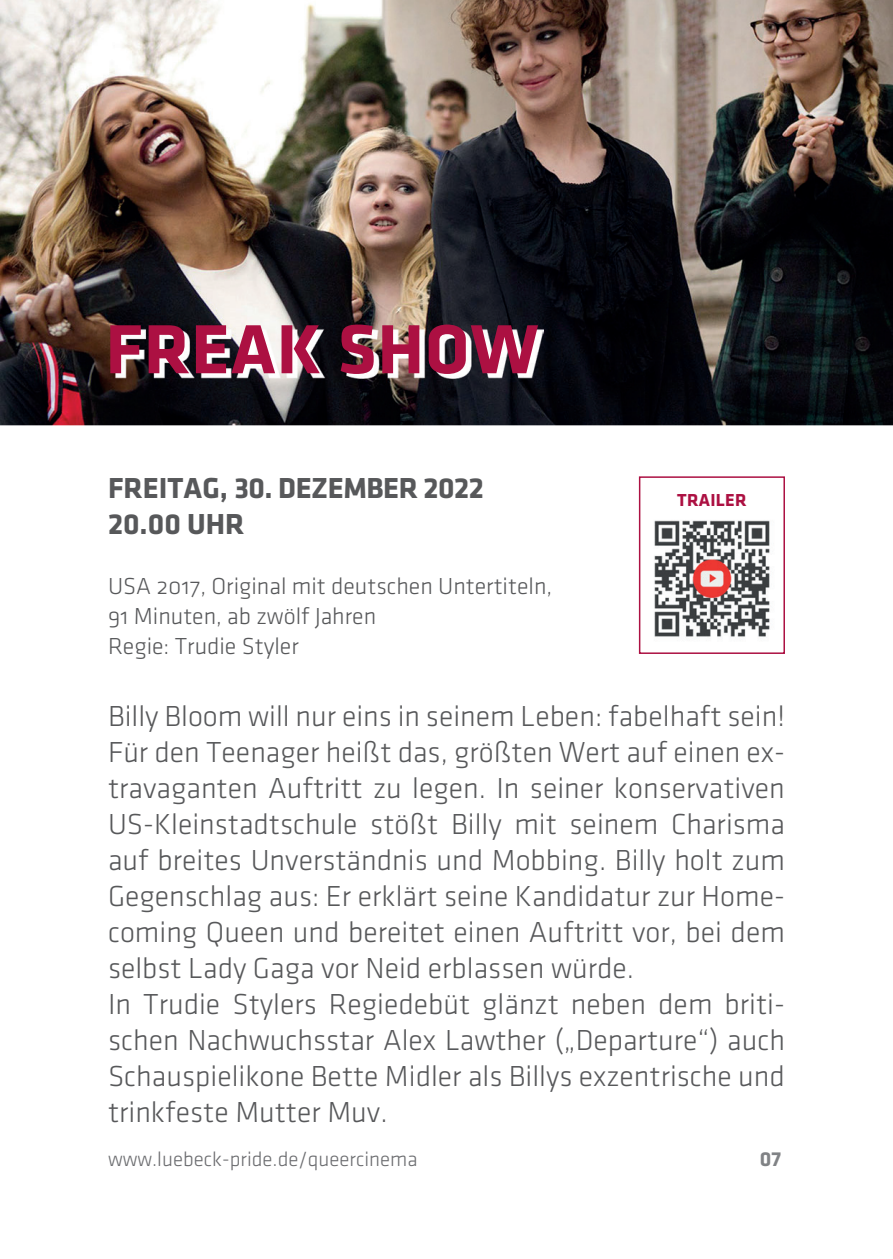
<style>
.page{position:relative;width:893px;height:1259px;background:#fff}
.page>*{position:absolute;margin:0;border:0;box-sizing:border-box;transform-origin:0 0}
.t1{font:700 72px "Klavika";letter-spacing:.015em;color:#ac1042}
.t2{font:30px/36px "Klavika Light OSF";color:#57585a}
.t3{font:700 30px/36px "Klavika";letter-spacing:-.015em;color:#57585a}
.t4{font:24px/30px "Klavika Light OSF";color:#57585a}
.t5{font:21px "Klavika Light OSF";color:#6c6d70}
.t6{font:700 21px "Klavika";color:#808285}
.t7{font:700 18px "Klavika";letter-spacing:.015em;color:#ac1042}
</style>
<div class="page">
<img style="left:0;top:0;width:893px;height:425px">
<img style="left:115px;top:329px;width:428px;height:50px">
<div style="left:639px;top:476px;width:146px;height:178px;border:2px solid #ac1042"></div>
<img style="left:654px;top:520px;width:116px;height:117px">
<h1 class="t1" style="left:106px;top:310px;width:434px">FREAK SHOW</h1>
<p class="t3" style="left:108px;top:469px;width:377px">FREITAG, 30. DEZEMBER 2022<br>20.00 UHR</p>
<p class="t4" style="left:108px;top:571px;width:446px">USA 2017, Original mit deutschen Untertiteln,<br>91 Minuten, ab zwölf Jahren<br>Regie: Trudie Styler</p>
<p class="t7" style="left:677px;top:490px;width:71px">TRAILER</p>
<p class="t2" style="left:108px;top:698px;width:679px">Billy Bloom will nur eins in seinem Leben: fabelhaft sein!<br>Für den Teenager heißt das, größten Wert auf einen ex&shy;travaganten Auftritt zu legen. In seiner konservativen US-Kleinstadtschule stößt Billy mit seinem Charisma auf breites Unverständnis und Mobbing. Billy holt zum Gegenschlag aus: Er erklärt seine Kandidatur zur Home&shy;coming Queen und bereitet einen Auftritt vor, bei dem selbst Lady Gaga vor Neid erblassen würde.<br>In Trudie Stylers Regiedebüt glänzt neben dem briti&shy;schen Nachwuchsstar Alex Lawther („Departure“) auch Schauspielikone Bette Midler als Billys exzentrische und trinkfeste Mutter Muv.</p>
<p class="t5" style="left:108px;top:1148px;width:311px">www.luebeck-pride.de/queercinema</p>
<p class="t6" style="left:760px;top:1147px;width:23px">07</p>
</div>
